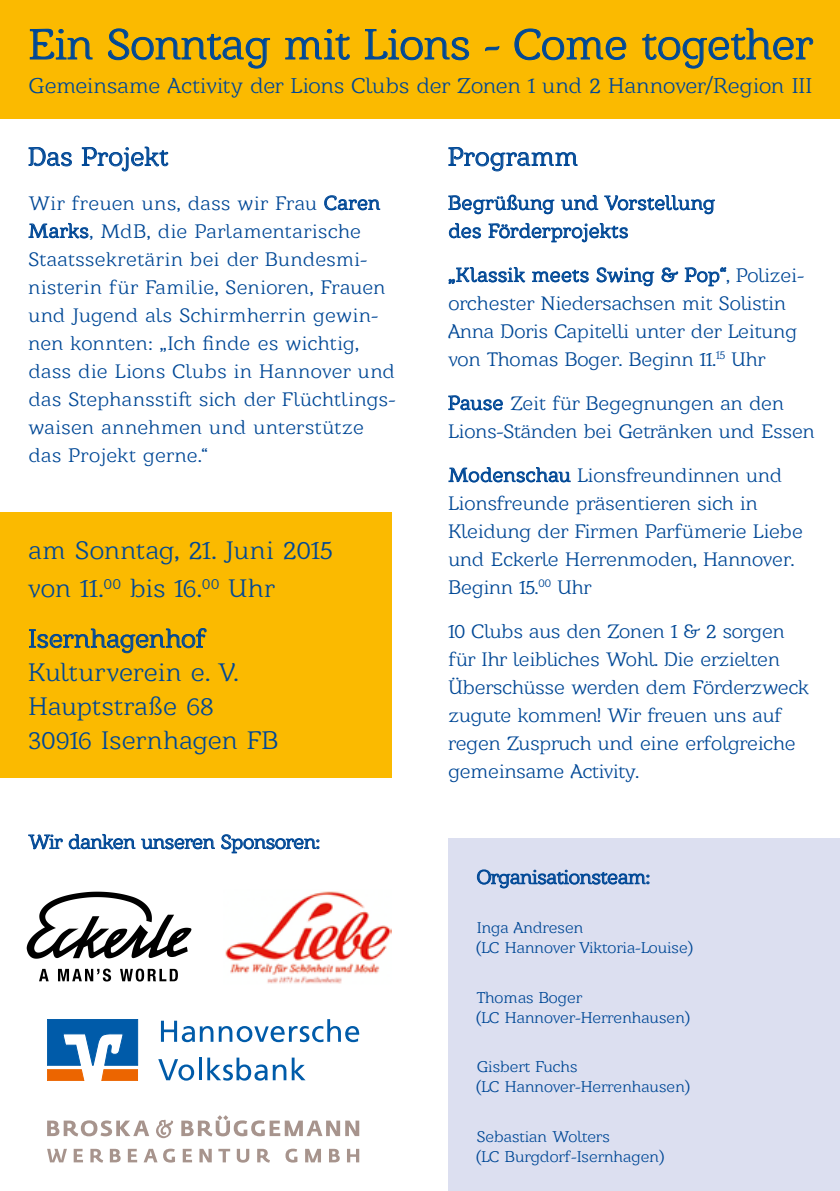
<style>
.page{position:relative;width:840px;height:1191px;background:#fff}
.page>*{position:absolute;margin:0;border:0;box-sizing:border-box;transform-origin:0 0}
.t1{font:43.6px "Barkentina";color:#004896}
.t2{font:26px/34px "Barkentina";letter-spacing:.02em;color:#004896}
.t3{font:22px "Barkentina";letter-spacing:-.005em;color:#004896}
.t4{font:20px/28px "Barkentina";color:#004896}
.t5{font:20px/28px "Barkentina";letter-spacing:.02em;color:#004896}
.t6{font:16px/20px "Barkentina";color:#004896}
</style>
<div class="page">
<div style="left:0;top:0;width:839px;height:119px;background:#fbba00"></div>
<svg style="left:47px;top:1019px;width:91px;height:61px"></svg>
<svg style="left:161px;top:1020px;width:52px;height:22px"></svg>
<svg style="left:219px;top:1019px;width:140px;height:23px"></svg>
<svg style="left:158px;top:1059px;width:36px;height:21px"></svg>
<hr style="left:199px;top:1057px;width:2px;height:23px;background:#005ba9">
<svg style="left:207px;top:1057px;width:98px;height:23px"></svg>
<svg style="left:29px;top:28px;width:64px;height:32px"></svg>
<svg style="left:108px;top:28px;width:162px;height:41px"></svg>
<svg style="left:285px;top:29px;width:65px;height:31px"></svg>
<svg style="left:364px;top:29px;width:105px;height:32px"></svg>
<svg style="left:485px;top:46px;width:14px;height:5px"></svg>
<svg style="left:514px;top:28px;width:112px;height:33px"></svg>
<svg style="left:642px;top:27px;width:171px;height:42px"></svg>
<div style="left:0;top:512px;width:391px;height:265px;background:#fbba00"></div>
<svg style="left:448px;top:147px;width:129px;height:25px"></svg>
<svg style="left:448px;top:194px;width:106px;height:21px"></svg>
<svg style="left:561px;top:194px;width:154px;height:21px"></svg>
<svg style="left:448px;top:222px;width:33px;height:17px"></svg>
<svg style="left:488px;top:222px;width:140px;height:21px"></svg>
<svg style="left:448px;top:267px;width:77px;height:17px"></svg>
<svg style="left:532px;top:269px;width:57px;height:14px"></svg>
<svg style="left:596px;top:267px;width:58px;height:20px"></svg>
<svg style="left:661px;top:267px;width:17px;height:16px"></svg>
<svg style="left:684px;top:267px;width:42px;height:20px"></svg>
<svg style="left:448px;top:395px;width:55px;height:16px"></svg>
<svg style="left:448px;top:467px;width:123px;height:16px"></svg>
<svg style="left:28px;top:833px;width:291px;height:20px"></svg>
<svg style="left:29px;top:628px;width:178px;height:26px"></svg>
<svg style="left:28px;top:147px;width:44px;height:20px"></svg>
<svg style="left:81px;top:146px;width:88px;height:26px"></svg>
<svg style="left:324px;top:195px;width:56px;height:16px"></svg>
<svg style="left:28px;top:223px;width:61px;height:16px"></svg>
<svg style="left:47px;top:1120px;width:102px;height:16px"></svg>
<svg style="left:181px;top:1115px;width:178px;height:21px"></svg>
<svg style="left:47px;top:1148px;width:20px;height:14px"></svg>
<svg style="left:74px;top:1148px;width:9px;height:14px"></svg>
<svg style="left:90px;top:1148px;width:13px;height:14px"></svg>
<svg style="left:110px;top:1148px;width:11px;height:14px"></svg>
<svg style="left:128px;top:1148px;width:9px;height:14px"></svg>
<svg style="left:143px;top:1148px;width:14px;height:14px"></svg>
<svg style="left:163px;top:1148px;width:12px;height:14px"></svg>
<svg style="left:183px;top:1148px;width:9px;height:14px"></svg>
<svg style="left:199px;top:1148px;width:13px;height:14px"></svg>
<svg style="left:218px;top:1148px;width:12px;height:14px"></svg>
<svg style="left:237px;top:1148px;width:12px;height:14px"></svg>
<svg style="left:257px;top:1148px;width:13px;height:14px"></svg>
<svg style="left:285px;top:1148px;width:12px;height:14px"></svg>
<svg style="left:305px;top:1148px;width:16px;height:14px"></svg>
<svg style="left:329px;top:1148px;width:10px;height:14px"></svg>
<svg style="left:347px;top:1148px;width:12px;height:14px"></svg>
<svg style="left:156px;top:1119px;width:17px;height:19px"></svg>
<svg style="left:39px;top:968px;width:139px;height:13px"></svg>
<svg style="left:27px;top:891px;width:164px;height:67px"></svg>
<img style="left:225px;top:891px;width:166px;height:93px">
<div style="left:448px;top:838px;width:391px;height:353px;background:#dcdff0"></div>
<svg style="left:476px;top:869px;width:173px;height:20px"></svg>
<h1 class="t1" style="left:28px;top:18px;width:785px">Ein Sonntag mit Lions - Come together</h1>
<p class="t3" style="left:28px;top:72px;width:785px">Gemeinsame Activity der Lions Clubs der Zonen 1 und 2 Hannover/Region III</p>
<h2 class="t2" style="left:28px;top:139px;width:141px">Das Projekt</h2>
<p class="t5" style="left:28px;top:188px;width:368px">Wir freuen uns, dass wir Frau Caren Marks, MdB, die Parlamentarische Staatssekretärin bei der Bundesmi&shy;nisterin für Familie, Senioren, Frauen und Jugend als Schirmherrin gewin&shy;nen konnten: „Ich finde es wichtig, dass die Lions Clubs in Hannover und das Stephansstift sich der Flüchtlings&shy;waisen annehmen und unterstütze das Projekt gerne.“</p>
<h2 class="t2" style="left:28px;top:531px;width:305px;line-height:38px">am Sonntag, 21. Juni 2015 von 11.<sup>00</sup> bis 16.<sup>00</sup> Uhr</h2>
<h2 class="t2" style="left:28px;top:621px;width:251px">Isernhagenhof<br>Kulturverein e. V.<br>Hauptstraße 68<br>30916 Isernhagen FB</h2>
<p class="t4" style="left:28px;top:827px;width:293px">Wir danken unseren Sponsoren:</p>
<h2 class="t2" style="left:448px;top:139px;width:131px">Programm</h2>
<p class="t4" style="left:448px;top:188px;width:268px">Begrüßung und Vorstellung des Förderprojekts</p>
<p class="t4" style="left:448px;top:260px;width:357px">„Klassik meets Swing &amp; Pop“, Polizei&shy;orchester Niedersachsen mit Solistin Anna Doris Capitelli unter der Leitung von Thomas Boger. Beginn 11.<sup>15</sup> Uhr</p>
<p class="t4" style="left:448px;top:388px;width:368px">Pause Zeit für Begegnungen an den<br>Lions-Ständen bei Getränken und Essen</p>
<p class="t4" style="left:448px;top:460px;width:356px">Modenschau Lionsfreundinnen und<br>Lionsfreunde präsentieren sich in<br>Kleidung der Firmen Parfümerie Liebe und Eckerle Herrenmoden, Hannover.<br>Beginn 15.<sup>00</sup> Uhr</p>
<p class="t4" style="left:448px;top:616px;width:362px">10 Clubs aus den Zonen 1 &amp; 2 sorgen für Ihr leibliches Wohl. Die erzielten Überschüsse werden dem Förderzweck zugute kommen! Wir freuen uns auf regen Zuspruch und eine erfolgreiche gemeinsame Activity.</p>
<p class="t4" style="left:476px;top:862px;width:175px">Organisationsteam:</p>
<p class="t6" style="left:476px;top:917px;width:217px">Inga Andresen<br>(LC Hannover Viktoria-Louise)</p>
<p class="t6" style="left:476px;top:987px;width:214px">Thomas Boger<br>(LC Hannover-Herrenhausen)</p>
<p class="t6" style="left:476px;top:1056px;width:214px">Gisbert Fuchs<br>(LC Hannover-Herrenhausen)</p>
<p class="t6" style="left:476px;top:1126px;width:188px">Sebastian Wolters<br>(LC Burgdorf-Isernhagen)</p>
</div>
